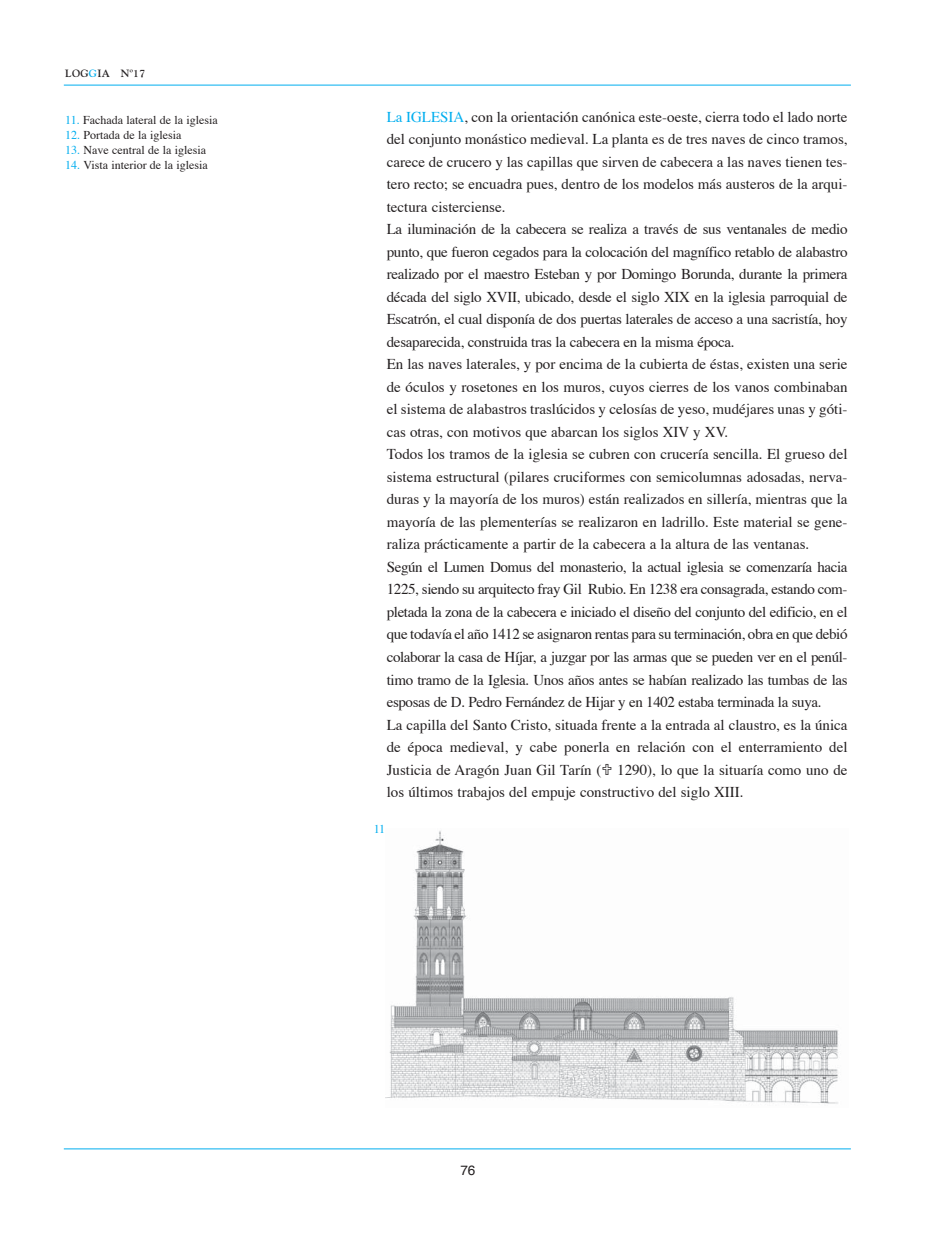
<style>
.page{position:relative;width:936px;height:1234px;background:#fff}
.page>*{position:absolute;margin:0;border:0;box-sizing:border-box;transform-origin:0 0}
.t1{font:15px/22.5px "Times";color:#231f20}
.t2{font:13.5px "Helvetica";color:#231f20}
.t3{font:12px "Times";color:#231f20}
.t4{font:12px "Times";color:#00aeef}
.t5{font:700 10.5px "Goudy";letter-spacing:.03em;color:#231f20}
.s1{color:#00aeef}
</style>
<div class="page">
<img style="left:385px;top:831px;width:454px;height:273px">
<hr style="left:64px;top:1148px;width:786px;height:1px;background:#00aeef">
<hr style="left:64px;top:85px;width:786px;height:1px;background:#00aeef">
<p class="t5" style="left:65px;top:69px;width:81px">LOG<span class="s1">G</span>IA Nº17</p>
<p class="t3" style="left:65px;top:115px;width:154px"><span class="s1">11.</span> Fachada lateral de la iglesia</p>
<p class="t3" style="left:65px;top:130px;width:118px"><span class="s1">12.</span> Portada de la iglesia</p>
<p class="t3" style="left:65px;top:145px;width:142px"><span class="s1">13.</span> Nave central de la iglesia</p>
<p class="t3" style="left:65px;top:160px;width:144px"><span class="s1">14.</span> Vista interior de la iglesia</p>
<p class="t1" style="left:387px;top:106px;width:462px"><span class="s1">La IGLESIA</span>, con la orientación canónica este-oeste, cierra todo el lado norte del conjunto monástico medieval. La planta es de tres naves de cinco tramos, carece de crucero y las capillas que sirven de cabecera a las naves tienen tes&shy;tero recto; se encuadra pues, dentro de los modelos más austeros de la arqui&shy;tectura cisterciense.<br>La iluminación de la cabecera se realiza a través de sus ventanales de medio punto, que fueron cegados para la colocación del magnífico retablo de alabastro realizado por el maestro Esteban y por Domingo Borunda, durante la primera década del siglo XVII, ubicado, desde el siglo XIX en la iglesia parroquial de Escatrón, el cual disponía de dos puertas laterales de acceso a una sacristía, hoy desaparecida, construida tras la cabecera en la misma época.<br>En las naves laterales, y por encima de la cubierta de éstas, existen una serie de óculos y rosetones en los muros, cuyos cierres de los vanos combinaban el sistema de alabastros traslúcidos y celosías de yeso, mudéjares unas y góti&shy;cas otras, con motivos que abarcan los siglos XIV y XV.<br>Todos los tramos de la iglesia se cubren con crucería sencilla. El grueso del sistema estructural (pilares cruciformes con semicolumnas adosadas, nerva&shy;duras y la mayoría de los muros) están realizados en sillería, mientras que la mayoría de las plementerías se realizaron en ladrillo. Este material se gene&shy;raliza prácticamente a partir de la cabecera a la altura de las ventanas.<br>Según el Lumen Domus del monasterio, la actual iglesia se comenzaría hacia 1225, siendo su arquitecto fray Gil Rubio. En 1238 era consagrada, estando com&shy;pletada la zona de la cabecera e iniciado el diseño del conjunto del edificio, en el que todavía el año 1412 se asignaron rentas para su terminación, obra en que debió colaborar la casa de Híjar, a juzgar por las armas que se pueden ver en el penúl&shy;timo tramo de la Iglesia. Unos años antes se habían realizado las tumbas de las esposas de D. Pedro Fernández de Hijar y en 1402 estaba terminada la suya.<br>La capilla del Santo Cristo, situada frente a la entrada al claustro, es la única de época medieval, y cabe ponerla en relación con el enterramiento del Justicia de Aragón Juan Gil Tarín ( 1290), lo que la situaría como uno de los últimos trabajos del empuje constructivo del siglo XIII.</p>
<p class="t4" style="left:374px;top:823px;width:13px">11</p>
<p class="t2" style="left:460px;top:1163px;width:17px">76</p>
</div>
